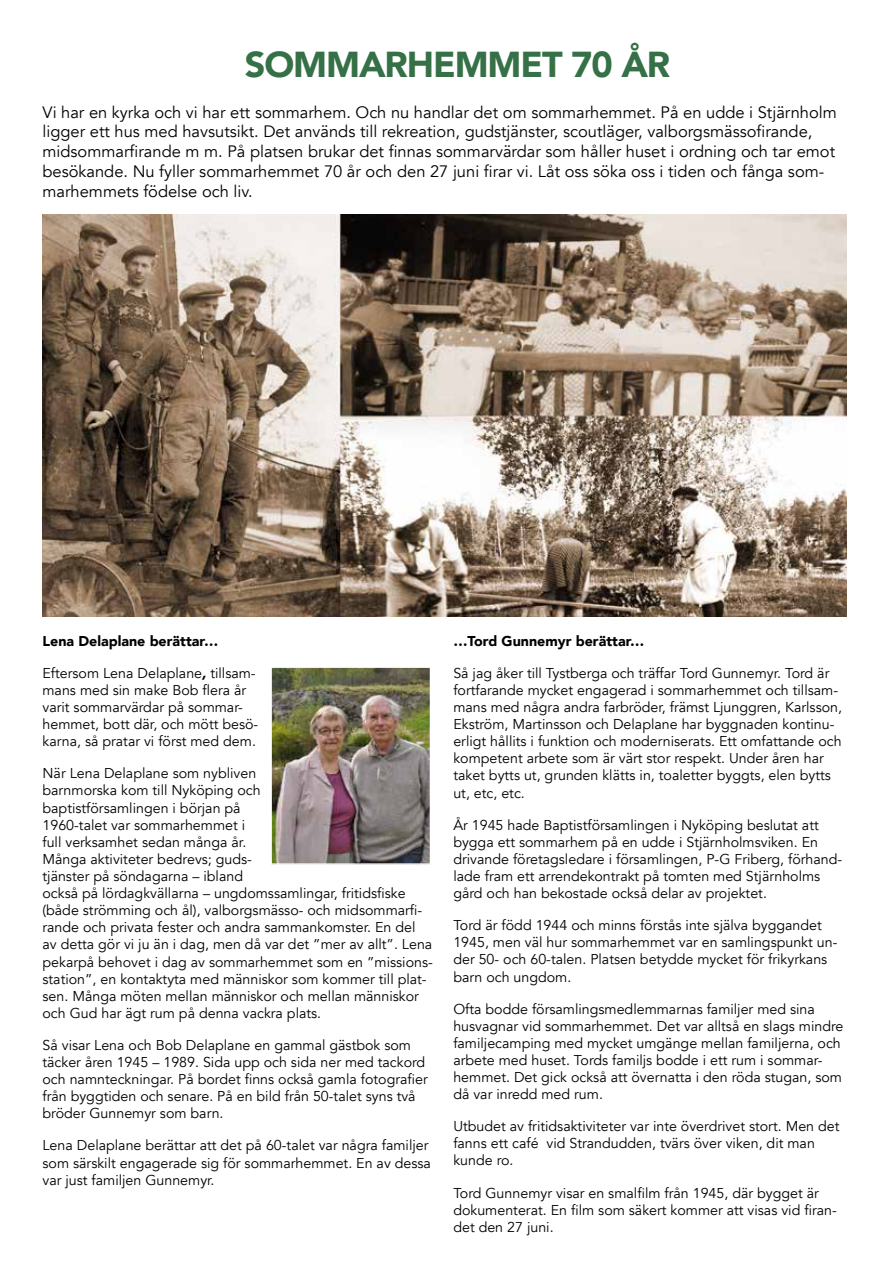
<style>
.page{position:relative;width:893px;height:1263px;background:#fff}
.page>*{position:absolute;margin:0;border:0;box-sizing:border-box;transform-origin:0 0}
.t1{font:900 36px "Avenir";letter-spacing:-.03em;color:#357046}
.t2{font:16.5px/19.8px "Avenir";color:#000}
.t3{font:14.25px/17.1px "Avenir";color:#000}
.t4{font:900 14.25px "Avenir";color:#000}
.t5{font:13.5px "Avenir";color:#000}
.s1{font-weight:900;font-style:italic}
</style>
<div class="page">
<img style="left:272px;top:668px;width:157px;height:195px">
<div style="left:270px;top:666px;width:161px;height:199px;border:1px solid #fff"></div>
<img style="left:43px;top:215px;width:803px;height:401px">
<h1 class="t1" style="left:245px;top:34px;width:427px">SOMMARHEMMET 70 ÅR</h1>
<p class="t2" style="left:43px;top:102px;width:796px">Vi har en kyrka och vi har ett sommarhem. Och nu handlar det om sommarhemmet. På en udde i Stjärnholm ligger ett hus med havsutsikt. Det används till rekreation, gudstjänster, scoutläger, valborgsmässofirande, midsommarfirande m m. På platsen brukar det finnas sommarvärdar som håller huset i ordning och tar emot besökande. Nu fyller sommarhemmet 70 år och den 27 juni firar vi. Låt oss söka oss i tiden och fånga som&shy;marhemmets födelse och liv.</p>
<p class="t4" style="left:43px;top:628px;width:177px">Lena Delaplane berättar…</p>
<p class="t3" style="left:43px;top:665px;width:217px">Eftersom Lena Delaplane<span class="s1">,</span> tillsam&shy;mans med sin make Bob flera år varit sommarvärdar på sommar&shy;hemmet, bott där, och mött besö&shy;karna, så pratar vi först med dem.</p>
<p class="t3" style="left:43px;top:765px;width:392px">När Lena Delaplane som nybliven<br>barnmorska kom till Nyköping och<br>baptistförsamlingen i början på<br>1960-talet var sommarhemmet i<br>full verksamhet sedan många år.<br>Många aktiviteter bedrevs; guds-<br>tjänster på söndagarna – ibland<br>också på lördagkvällarna – ungdomssamlingar, fritidsfiske (både strömming och ål), valborgsmässo- och midsommarfi&shy;rande och privata fester och andra sammankomster. En del av detta gör vi ju än i dag, men då var det ”mer av allt”. Lena pekarpå behovet i dag av sommarhemmet som en ”missions&shy;station”, en kontaktyta med människor som kommer till plat&shy;sen. Många möten mellan människor och mellan människor och Gud har ägt rum på denna vackra plats.</p>
<p class="t3" style="left:43px;top:1037px;width:387px">Så visar Lena och Bob Delaplane en gammal gästbok som täcker åren 1945 – 1989. Sida upp och sida ner med tackord och namnteckningar. På bordet finns också gamla fotografier från byggtiden och senare. På en bild från 50-talet syns två bröder Gunnemyr som barn.</p>
<p class="t3" style="left:43px;top:1137px;width:390px">Lena Delaplane berättar att det på 60-talet var några familjer som särskilt engagerade sig för sommarhemmet. En av dessa var just familjen Gunnemyr.</p>
<p class="t5" style="left:58px;top:873px;width:5px">.</p>
<p class="t4" style="left:453px;top:629px;width:193px">…Tord Gunnemyr berättar…</p>
<p class="t3" style="left:453px;top:665px;width:390px">Så jag åker till Tystberga och träffar Tord Gunnemyr. Tord är fortfarande mycket engagerad i sommarhemmet och tillsam&shy;mans med några andra farbröder, främst Ljunggren, Karlsson, Ekström, Martinsson och Delaplane har byggnaden kontinu&shy;erligt hållits i funktion och moderniserats. Ett omfattande och kompetent arbete som är värt stor respekt. Under åren har taket bytts ut, grunden klätts in, toaletter byggts, elen bytts ut, etc, etc.</p>
<p class="t3" style="left:453px;top:816px;width:390px">År 1945 hade Baptistförsamlingen i Nyköping beslutat att bygga ett sommarhem på en udde i Stjärnholmsviken. En drivande företagsledare i församlingen, P-G Friberg, förhand&shy;lade fram ett arrendekontrakt på tomten med Stjärnholms gård och han bekostade också delar av projektet.</p>
<p class="t3" style="left:453px;top:917px;width:386px">Tord är född 1944 och minns förstås inte själva byggandet 1945, men väl hur sommarhemmet var en samlingspunkt un&shy;der 50- och 60-talen. Platsen betydde mycket för frikyrkans barn och ungdom.</p>
<p class="t3" style="left:453px;top:1000px;width:392px">Ofta bodde församlingsmedlemmarnas familjer med sina husvagnar vid sommarhemmet. Det var alltså en slags mindre familjecamping med mycket umgänge mellan familjerna, och arbete med huset. Tords familjs bodde i ett rum i sommar&shy;hemmet. Det gick också att övernatta i den röda stugan, som då var inredd med rum.</p>
<p class="t3" style="left:453px;top:1118px;width:388px">Utbudet av fritidsaktiviteter var inte överdrivet stort. Men det fanns ett café vid Strandudden, tvärs över viken, dit man kunde ro.</p>
<p class="t3" style="left:453px;top:1184px;width:385px">Tord Gunnemyr visar en smalfilm från 1945, där bygget är dokumenterat. En film som säkert kommer att visas vid firan&shy;det den 27 juni.</p>
</div>
